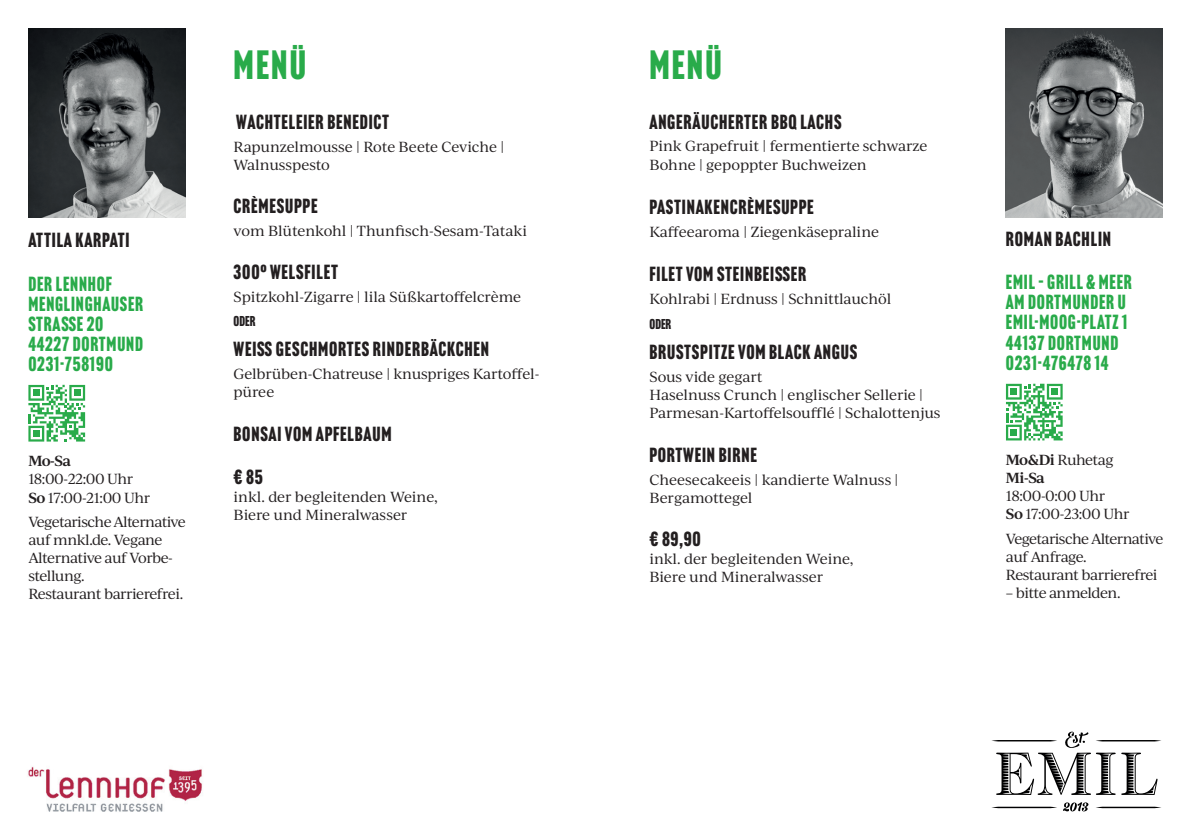
<style>
.page{position:relative;width:1191px;height:840px;background:#fff}
.page>*{position:absolute;margin:0;border:0;box-sizing:border-box;transform-origin:0 0}
.t1{font:40px "Headline Gothic ATF";letter-spacing:.055em;color:#29ab4a}
.t2{font:20px/43.2px "Headline Gothic ATF";letter-spacing:.04em;color:#231f20}
.t3{font:20px/20px "Headline Gothic ATF";letter-spacing:.04em;color:#29ab4a}
.t4{font:14px/18px "Ivy Journal";letter-spacing:-.015em;color:#231f20}
.t5{font:14px/18px "Ivy Journal";letter-spacing:-.045em;color:#231f20}
.t6{font:600 14px/18px "Ivy Journal";letter-spacing:-.04em;color:#231f20}
.t7{font:14px "Headline Gothic ATF";color:#231f20}
.s1{font-weight:600}
.s2{font-weight:400}
</style>
<div class="page">
<svg style="left:996px;top:806px;width:57px;height:1px"></svg>
<svg style="left:1100px;top:806px;width:57px;height:1px"></svg>
<svg style="left:991px;top:731px;width:170px;height:63px"></svg>
<svg style="left:1063px;top:802px;width:25px;height:9px"></svg>
<img style="left:1005px;top:28px;width:157px;height:189px">
<img style="left:28px;top:766px;width:174px;height:46px">
<img style="left:28px;top:28px;width:158px;height:189px">
<svg style="left:28px;top:384px;width:57px;height:57px"></svg>
<div style="left:33px;top:430px;width:7px;height:7px;background:#29ab4a"></div>
<div style="left:33px;top:389px;width:7px;height:7px;background:#29ab4a"></div>
<div style="left:74px;top:389px;width:7px;height:7px;background:#29ab4a"></div>
<svg style="left:1006px;top:383px;width:56px;height:57px"></svg>
<div style="left:1010px;top:388px;width:7px;height:7px;background:#29ab4a"></div>
<div style="left:1010px;top:429px;width:7px;height:6px;background:#29ab4a"></div>
<div style="left:1051px;top:388px;width:7px;height:7px;background:#29ab4a"></div>
<h2 class="t2" style="left:28px;top:218px;width:103px">ATTILA KARPATI</h2>
<h2 class="t3" style="left:28px;top:273px;width:116px">DER LENNHOF<br>MENGLINGHAUSER<br>STRAßE 20<br>44227 DORTMUND<br>0231-758190</h2>
<p class="t6" style="left:28px;top:451px;width:44px">Mo-Sa</p>
<p class="t4" style="left:28px;top:469px;width:123px">18:00-22:00 Uhr<br><span class="s1">So</span> 17:00-21:00 Uhr</p>
<p class="t5" style="left:28px;top:512px;width:159px">Vegetarische Alternative auf mnkl.de. Vegane<br>Alternative auf Vorbe&shy;stellung.<br>Restaurant barrierefrei.</p>
<h1 class="t1" style="left:234px;top:42px;width:74px">MENÜ</h1>
<h2 class="t2" style="left:236px;top:100px;width:154px">WACHTELEIER BENEDICT</h2>
<p class="t4" style="left:234px;top:137px;width:272px">Rapunzelmousse | Rote Beete Ceviche |<br>Walnusspesto</p>
<h2 class="t2" style="left:234px;top:184px;width:85px">CRÈMESUPPE</h2>
<p class="t4" style="left:234px;top:221px;width:295px">vom Blütenkohl | Thunfisch-Sesam-Tataki</p>
<h2 class="t2" style="left:234px;top:250px;width:106px">300° WELSFILET</h2>
<p class="t4" style="left:234px;top:287px;width:289px">Spitzkohl-Zigarre | lila Süßkartoffelcrème</p>
<h2 class="t2" style="left:234px;top:327px;width:257px">WEIß GESCHMORTES RINDERBÄCKCHEN</h2>
<p class="t4" style="left:234px;top:364px;width:307px">Gelbrüben-Chatreuse | knuspriges Kartoffel&shy;püree</p>
<h2 class="t2" style="left:234px;top:412px;width:159px">BONSAI VOM APFELBAUM € 85</h2>
<p class="t4" style="left:234px;top:487px;width:206px">inkl. der begleitenden Weine,<br>Biere und Mineralwasser</p>
<p class="t7" style="left:234px;top:313px;width:23px">ODER</p>
<h1 class="t1" style="left:649px;top:41px;width:74px">MENÜ</h1>
<h2 class="t2" style="left:649px;top:100px;width:193px">ANGERÄUCHERTER BBQ LACHS</h2>
<p class="t4" style="left:649px;top:137px;width:279px">Pink Grapefruit | fermentierte schwarze<br>Bohne | gepoppter Buchweizen</p>
<h2 class="t2" style="left:649px;top:185px;width:166px">PASTINAKENCRÈMESUPPE</h2>
<p class="t4" style="left:649px;top:222px;width:231px">Kaffeearoma | Ziegenkäsepraline</p>
<h2 class="t2" style="left:649px;top:252px;width:158px">FILET VOM STEINBEIßER</h2>
<p class="t4" style="left:649px;top:289px;width:243px">Kohlrabi | Erdnuss | Schnittlauchöl</p>
<p class="t7" style="left:649px;top:316px;width:23px">ODER</p>
<h2 class="t2" style="left:649px;top:330px;width:209px">BRUSTSPITZE VOM BLACK ANGUS</h2>
<p class="t4" style="left:649px;top:367px;width:292px">Sous vide gegart<br>Haselnuss Crunch | englischer Sellerie |<br>Parmesan-Kartoffelsoufflé | Schalottenjus</p>
<h2 class="t2" style="left:649px;top:433px;width:109px">PORTWEIN BIRNE</h2>
<p class="t4" style="left:649px;top:469px;width:250px">Cheesecakeeis | kandierte Walnuss |<br>Bergamottegel</p>
<h2 class="t2" style="left:649px;top:517px;width:53px">€ 89,90</h2>
<p class="t4" style="left:649px;top:548px;width:206px">inkl. der begleitenden Weine,<br>Biere und Mineralwasser</p>
<h2 class="t2" style="left:1006px;top:218px;width:107px">ROMAN BACHLIN</h2>
<h2 class="t3" style="left:1006px;top:272px;width:128px">EMIL – GRILL &amp; MEER<br>AM DORTMUNDER U<br>EMIL-MOOG-PLATZ 1<br>44137 DORTMUND<br>0231-476478 14</h2>
<p class="t6" style="left:1006px;top:449px;width:109px">Mo&amp;Di <span class="s2">Ruhetag<br></span>Mi-Sa</p>
<p class="t4" style="left:1006px;top:485px;width:125px">18:00-0:00 Uhr<br><span class="s1">So</span> 17:00-23:00 Uhr</p>
<p class="t5" style="left:1006px;top:528px;width:159px">Vegetarische Alternative auf Anfrage.<br>Restaurant barrierefrei</p>
<p class="t5" style="left:1006px;top:582px;width:116px">– bitte anmelden.</p>
</div>
